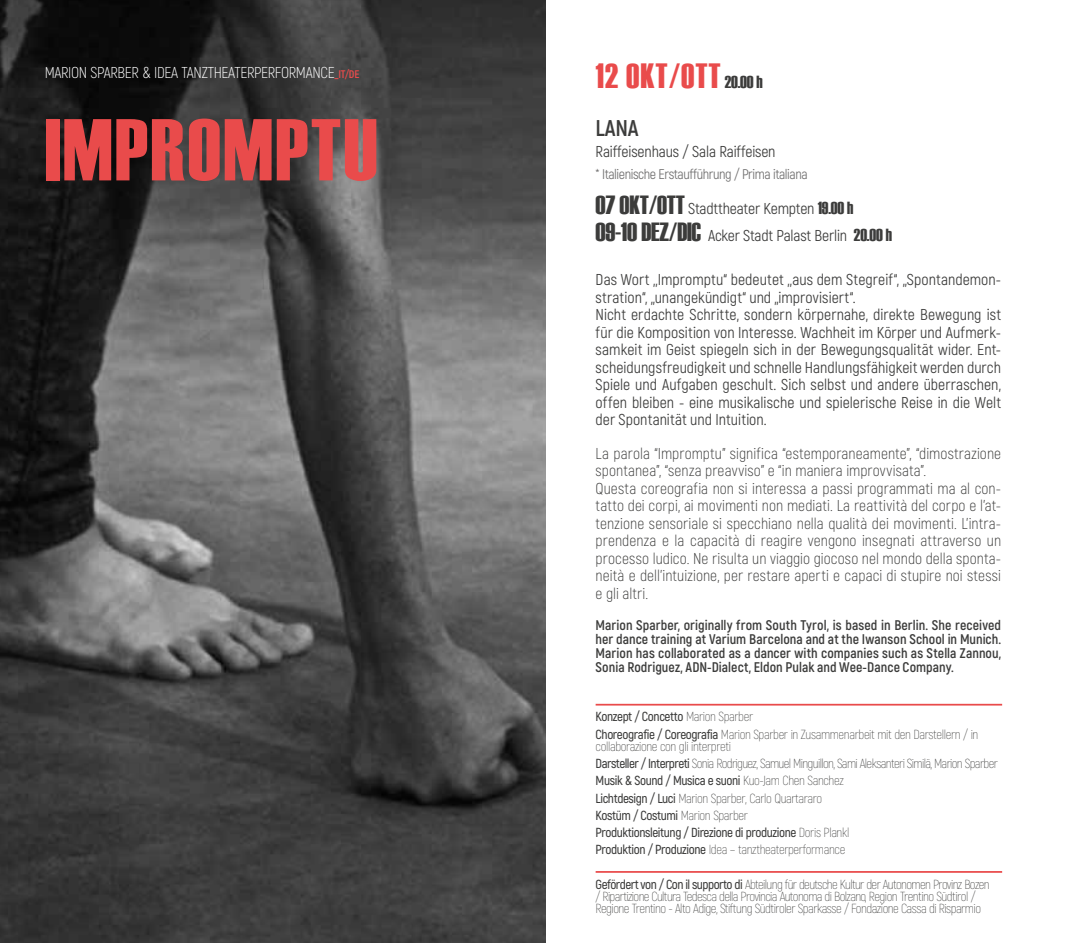
<style>
.page{position:relative;width:1092px;height:943px;background:#fff}
.page>*{position:absolute;margin:0;border:0;box-sizing:border-box;transform-origin:0 0}
.t1{font:87.5px "Haettenschweiler";letter-spacing:.025em;color:#e94b4b}
.t2{font:35px "Haettenschweiler";letter-spacing:.025em;color:#e94b4b}
.t3{font:700 22.75px "Akrobat";color:#3c3c3b}
.t4{font:15.75px/17.5px "Akrobat";color:#3c3c3b}
.t5{font:300 15.75px/17.5px "Akrobat";letter-spacing:.005em;color:#3c3c3b}
.t6{font:300 15.75px "Akrobat";letter-spacing:-.02em;color:#fff}
.t7{font:700 14px/14px "Akrobat";color:#3c3c3b;text-align:justify}
.t8{font:14px "Akrobat";letter-spacing:-.03em;color:#706f6f}
.t9{font:200 13.12px/17.2px "Akrobat";letter-spacing:-.04em;color:#3c3c3b}
.s1{font-weight:700;font-size:11.03px;color:#e94b4b}
.s2{font-size:17.5px;color:#3c3c3b}
.s3{font-family:"Haettenschweiler";font-size:26.25px}
.s4{font-family:"Haettenschweiler";font-size:17.5px}
.s5{font-weight:600}
</style>
<div class="page">
<img style="left:0;top:0;width:546px;height:943px">
<hr style="left:595px;top:703px;width:407px;height:2px;background:#e94b4b">
<hr style="left:595px;top:871px;width:407px;height:1px;background:#e94b4b">
<p class="t6" style="left:45px;top:63px;width:316px">MARION SPARBER &amp; IDEA TANZTHEATERPERFORMANCE<span class="s1">_IT/DE</span></p>
<h1 class="t1" style="left:45px;top:90px;width:334px">IMPROMPTU</h1>
<h2 class="t2" style="left:595px;top:52px;width:168px">12 OKT/OTT <span class="s2">20.00 h</span></h2>
<h3 class="t3" style="left:595px;top:114px;width:44px">LANA</h3>
<p class="t4" style="left:595px;top:143px;width:181px">Raiffeisenhaus / Sala Raiffeisen</p>
<p class="t8" style="left:595px;top:166px;width:213px">* Italienische Erstaufführung / Prima italiana</p>
<p class="t4" style="left:595px;top:196px;width:298px;line-height:26.2px"><span class="s3">07 OKT/OTT</span> Stadttheater Kempten <span class="s4">19.00 h<br></span><span class="s3">09-10 DEZ/DIC</span> Acker Stadt Palast Berlin <span class="s4">20.00 h</span></p>
<p class="t4" style="left:595px;top:271px;width:407px">Das Wort ,,Impromptu“ bedeutet ,,aus dem Stegreif“„ ,,Spontandemon&shy;stration“, ,,unangekündigt“ und ,,improvisiert“.<br>Nicht erdachte Schritte, sondern körpernahe, direkte Bewegung ist für die Komposition von Interesse. Wachheit im Körper und Aufmerk&shy;samkeit im Geist spiegeln sich in der Bewegungsqualität wider. Ent&shy;scheidungsfreudigkeit und schnelle Handlungsfähigkeit werden durch Spiele und Aufgaben geschult. Sich selbst und andere überraschen, offen bleiben - eine musikalische und spielerische Reise in die Welt der Spontanität und Intuition.</p>
<p class="t5" style="left:595px;top:444px;width:407px">La parola “Impromptu” significa “estemporaneamente”, “dimostrazione spontanea”, “senza preavviso” e “in maniera improvvisata”.<br>Questa coreografia non si interessa a passi programmati ma al con&shy;tatto dei corpi, ai movimenti non mediati. La reattività del corpo e l’at&shy;tenzione sensoriale si specchiano nella qualità dei movimenti. L’intra&shy;prendenza e la capacità di reagire vengono insegnati attraverso un processo ludico. Ne risulta un viaggio giocoso nel mondo della sponta&shy;neità e dell’intuizione, per restare aperti e capaci di stupire noi stessi e gli altri.</p>
<p class="t7" style="left:595px;top:618px;width:407px">Marion Sparber, originally from South Tyrol, is based in Berlin. She received her dance training at Varium Barcelona and at the Iwanson School in Munich.<br>Marion has collaborated as a dancer with companies such as Stella Zannou, Sonia Rodriguez, ADN-Dialect, Eldon Pulak and Wee-Dance Company.</p>
<p class="t9" style="left:595px;top:708px;width:384px"><span class="s5">Konzept / Concetto</span> Marion Sparber<br><span class="s5">Choreografie / Coreografia</span> Marion Sparber in Zusammenarbeit mit den Darstellern / in</p>
<p class="t9" style="left:595px;top:737px;width:404px">collaborazione con gli interpreti<br><span class="s5">Darsteller / Interpreti</span> Sonia Rodriguez, Samuel Minguillon, Sami Aleksanteri Similä, Marion Sparber <span class="s5">Musik &amp; Sound / Musica e suoni</span> Kuo-Jam Chen Sanchez<br><span class="s5">Lichtdesign / Luci</span> Marion Sparber, Carlo Quartararo<br><span class="s5">Kostüm / Costumi</span> Marion Sparber<br><span class="s5">Produktionsleitung / Direzione di produzione</span> Doris Plankl<br><span class="s5">Produktion / Produzione</span> Idea – tanztheaterperformance</p>
<p class="t9" style="left:595px;top:877px;width:395px;line-height:12.2px"><span class="s5">Gefördert von / Con il supporto di</span> Abteilung für deutsche Kultur der Autonomen Provinz Bozen / Ripartizione Cultura Tedesca della Provincia Autonoma di Bolzano, Region Trentino Südtirol /<br>Regione Trentino - Alto Adige, Stiftung Südtiroler Sparkasse / Fondazione Cassa di Risparmio</p>
</div>
